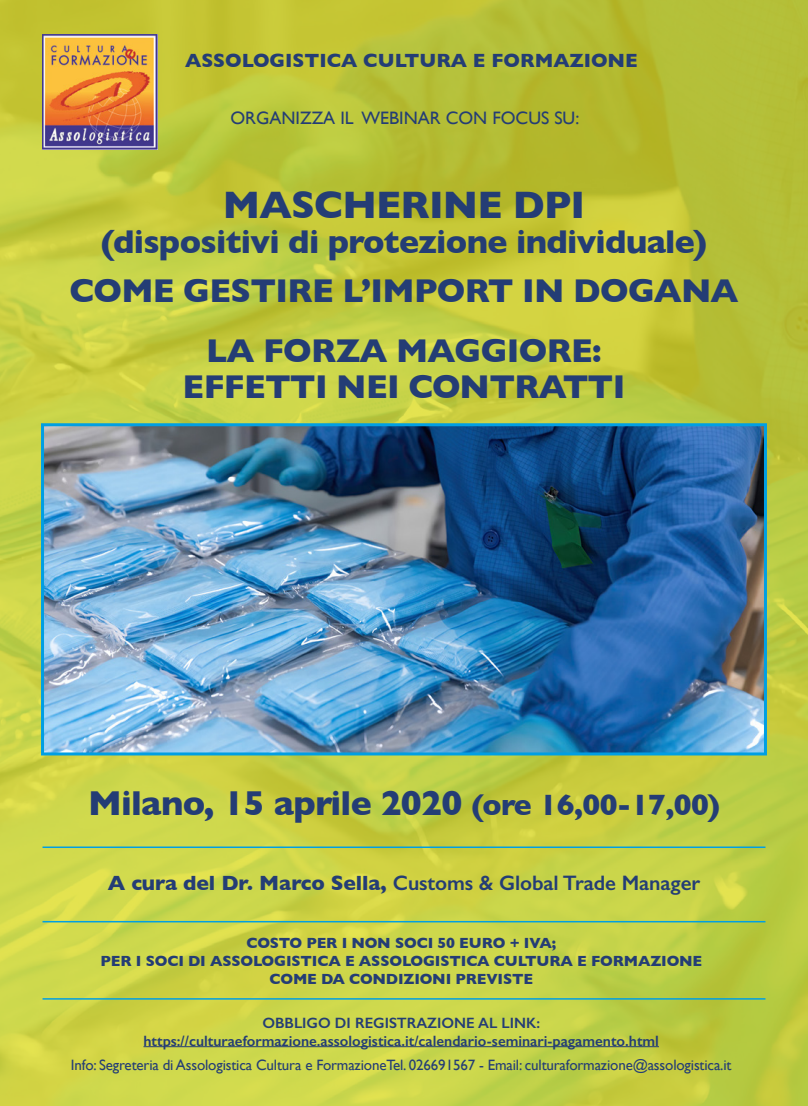
<style>
.page{position:relative;width:808px;height:1106px;background:#fff}
.page>*{position:absolute;margin:0;border:0;box-sizing:border-box;transform-origin:0 0}
.t1{font:700 39px "Gill Sans";letter-spacing:-.02em;color:#243d75}
.t2{font:700 35.25px "Gill Sans";letter-spacing:-.02em;color:#243d75}
.t3{font:700 33.6px/35.2px "Gill Sans";letter-spacing:-.02em;color:#243d75;text-align:center}
.t4{font:600 21px "Gill Sans";letter-spacing:-.005em;color:#243d75}
.t5{font:700 19.5px "Gill Sans";color:#243d75}
.t6{font:18px "Gill Sans";color:#243d75}
.t7{font:600 15px/18px "Gill Sans";color:#243d75;text-align:center}
.t8{font:700 15px/18px "Gill Sans";letter-spacing:-.01em;color:#243d75;text-align:center}
.t9{font:15px "Gill Sans";letter-spacing:-.01em;color:#243d75}
.s1{font-size:30px}
.s2{font-weight:700}
</style>
<div class="page">
<img style="left:0;top:0;width:808px;height:1106px">
<img style="left:43px;top:34px;width:114px;height:115px">
<img style="left:45px;top:427px;width:718px;height:324px">
<div style="left:41px;top:423px;width:726px;height:332px;border:3px solid #009fe3"></div>
<hr style="left:43px;top:921px;width:722px;height:1px;background:#009fe3">
<hr style="left:43px;top:998px;width:722px;height:1px;background:#009fe3">
<hr style="left:43px;top:846px;width:722px;height:2px;background:#009fe3">
<hr style="left:143px;top:1046px;width:516px;height:1px;background:#243d75">
<p class="t5" style="left:185px;top:45px;width:454px">ASSOLOGISTICA CULTURA E FORMAZIONE</p>
<p class="t6" style="left:230px;top:107px;width:350px">ORGANIZZA IL WEBINAR CON FOCUS SU:</p>
<p class="t1" style="left:223px;top:174px;width:364px">MASCHERINE DPI</p>
<p class="t3" style="left:101px;top:224px;width:608px">(dispositivi di protezione individuale)</p>
<p class="t3" style="left:70px;top:272px;width:670px">COME GESTIRE L’IMPORT IN DOGANA</p>
<p class="t3" style="left:183px;top:332px;width:444px">LA FORZA MAGGIORE:<br>EFFETTI NEI CONTRATTI</p>
<p class="t2" style="left:88px;top:775px;width:633px">Milano, 15 aprile 2020 <span class="s1">(ore 16,00-17,00)</span></p>
<p class="t4" style="left:108px;top:870px;width:594px"><span class="s2">A cura del Dr. Marco Sella,</span> Customs &amp; Global Trade Manager</p>
<p class="t8" style="left:101px;top:933px;width:603px">COSTO PER I NON SOCI 50 EURO + IVA;<br>PER I SOCI DI ASSOLOGISTICA E ASSOLOGISTICA CULTURA E FORMAZIONE<br>COME DA CONDIZIONI PREVISTE</p>
<p class="t7" style="left:143px;top:1013px;width:517px">OBBLIGO DI REGISTRAZIONE AL LINK: https://culturaeformazione.assologistica.it/calendario-seminari-pagamento.html</p>
<p class="t9" style="left:71px;top:1055px;width:662px">Info: Segreteria di Assologistica Cultura e FormazioneTel. 026691567 - Email: culturaformazione@assologistica.it</p>
</div>
